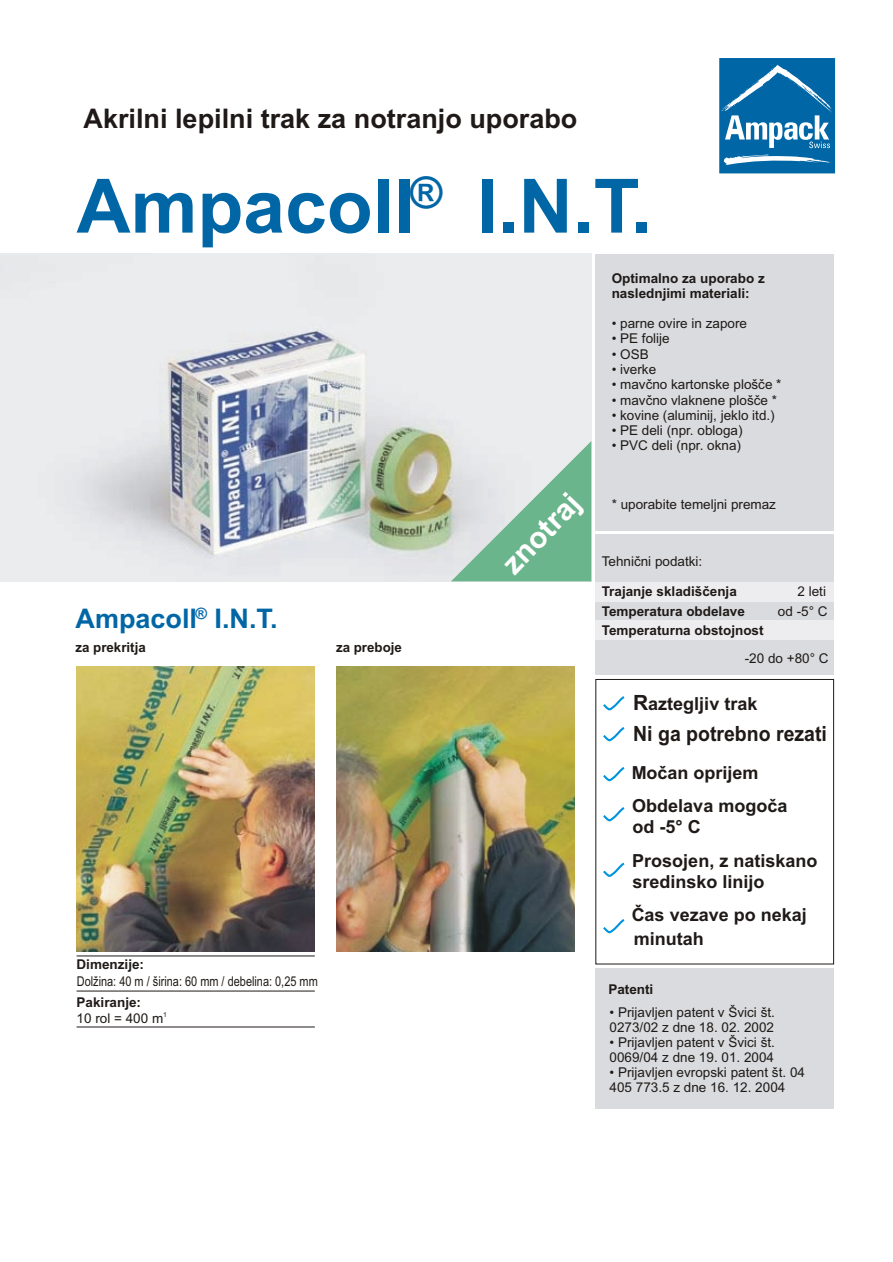
<style>
.page{position:relative;width:893px;height:1262px;background:#fff}
.page>*{position:absolute;margin:0;border:0;box-sizing:border-box;transform-origin:0 0}
.t1{font:700 75px "Arial";color:#0066a6}
.t2{font:700 43.65px "Arial";color:#0066a6}
.t3{font:700 30px "Arial";color:#fff}
.t4{font:700 27px "Arial";color:#1f1a17}
.t5{font:700 27px "Arial";color:#0066a6}
.t6{font:700 21px "Arial";color:#1f1a17;scale:.93 1}
.t7{font:700 18px/33px "Arial";color:#1f1a17}
.t8{font:13.5px/15.1px "Arial";color:#1f1a17}
.t9{font:700 13.5px/15.1px "Arial";color:#1f1a17}
.t10{font:13.5px "Arial";color:#1f1a17;scale:.81 1}
.t11{font:6.75px "Arial";color:#1f1a17}
.s1{font-size:21px}
</style>
<div class="page">
<div style="left:595px;top:254px;width:238px;height:276px;background:#d9dbde"></div>
<div style="left:595px;top:534px;width:238px;height:141px;background:#d9dbde"></div>
<div style="left:595px;top:968px;width:238px;height:140px;background:#d9dbde"></div>
<div style="left:595px;top:583px;width:238px;height:19px;background:#ededf0"></div>
<div style="left:595px;top:621px;width:238px;height:19px;background:#ededf0"></div>
<img style="left:0;top:254px;width:591px;height:327px">
<div style="left:719px;top:58px;width:116px;height:115px;background:#0066a6"></div>
<svg style="left:723px;top:154px;width:109px;height:11px"></svg>
<svg style="left:721px;top:65px;width:111px;height:83px"></svg>
<img style="left:77px;top:666px;width:238px;height:285px">
<img style="left:336px;top:666px;width:238px;height:285px">
<hr style="left:77px;top:990px;width:238px;height:1px;background:#1f1a17">
<hr style="left:77px;top:955px;width:238px;height:1px;background:#1f1a17">
<hr style="left:77px;top:1026px;width:238px;height:1px;background:#1f1a17">
<svg style="left:451px;top:441px;width:140px;height:140px;background:#a9cdba"></svg>
<svg style="left:603px;top:807px;width:22px;height:14px"></svg>
<svg style="left:603px;top:727px;width:22px;height:14px"></svg>
<svg style="left:603px;top:767px;width:22px;height:14px"></svg>
<svg style="left:603px;top:862px;width:22px;height:15px"></svg>
<svg style="left:603px;top:696px;width:22px;height:14px"></svg>
<svg style="left:603px;top:919px;width:22px;height:14px"></svg>
<h3 class="t4" style="left:84px;top:109px;width:495px">Akrilni lepilni trak za notranjo uporabo</h3>
<h2 class="t2" style="left:410px;top:176px;width:34px">®</h2>
<h1 class="t1" style="left:77px;top:178px;width:577px">Ampacoll I.N.T.</h1>
<h3 class="t5" style="left:75px;top:609px;width:203px">Ampacoll <sup>®</sup> I.N.T.</h3>
<p class="t9" style="left:75px;top:641px;width:72px">za prekritja</p>
<p class="t9" style="left:336px;top:641px;width:67px">za preboje</p>
<p class="t9" style="left:77px;top:958px;width:69px">Dimenzije:</p>
<p class="t10" style="left:77px;top:976px;width:299px">Dolžina: 40 m / širina: 60 mm / debelina: 0,25 mm</p>
<p class="t9" style="left:77px;top:995px;width:66px">Pakiranje:</p>
<p class="t11" style="left:163px;top:1011px;width:5px">1</p>
<p class="t8" style="left:77px;top:1012px;width:88px">10 rol = 400 m</p>
<h3 class="t3" style="left:499px;top:560px;width:100px;rotate:-46deg">znotraj</h3>
<p class="t9" style="left:611px;top:272px;width:155px">Optimalno za uporabo z naslednjimi materiali:</p>
<p class="t8" style="left:611px;top:317px;width:137px">• parne ovire in zapore</p>
<p class="t8" style="left:611px;top:332px;width:59px">• PE folije</p>
<p class="t8" style="left:611px;top:348px;width:38px">• OSB</p>
<p class="t8" style="left:611px;top:363px;width:46px">• iverke</p>
<p class="t8" style="left:611px;top:378px;width:171px">• mavèno kartonske plošèe *</p>
<p class="t8" style="left:611px;top:393px;width:167px">• mavèno vlaknene plošèe *</p>
<p class="t8" style="left:611px;top:408px;width:165px">• kovine (aluminij, jeklo itd.)</p>
<p class="t8" style="left:611px;top:423px;width:132px">• PE deli (npr. obloga)</p>
<p class="t8" style="left:611px;top:439px;width:131px">• PVC deli (npr. okna)</p>
<p class="t8" style="left:611px;top:498px;width:166px">* uporabite temeljni premaz</p>
<p class="t8" style="left:601px;top:555px;width:102px">Tehnièni podatki:</p>
<p class="t9" style="left:601px;top:585px;width:137px">Trajanje skladišèenja</p>
<p class="t8" style="left:797px;top:585px;width:30px">2 leti</p>
<p class="t9" style="left:601px;top:605px;width:145px">Temperatura obdelave</p>
<p class="t8" style="left:778px;top:605px;width:51px">od -5° C</p>
<p class="t9" style="left:601px;top:624px;width:163px">Temperaturna obstojnost</p>
<p class="t8" style="left:744px;top:652px;width:85px">-20 do +80° C</p>
<h3 class="t7" style="left:633px;top:688px;width:126px"><span class="s1">R</span>aztegljiv trak</h3>
<h3 class="t6" style="left:633px;top:725px;width:210px">Ni ga potrebno rezati</h3>
<h3 class="t7" style="left:631px;top:758px;width:157px">Moèan oprijem<br>Obdelava mogoèa</h3>
<h3 class="t7" style="left:632px;top:811px;width:187px;line-height:33.6px">od -5° C<br>Prosojen, z natiskano</h3>
<h3 class="t7" style="left:632px;top:866px;width:134px">sredinsko linijo</h3>
<h3 class="t7" style="left:631px;top:904px;width:176px;line-height:24px">Èas vezave po nekaj minutah</h3>
<p class="t9" style="left:608px;top:983px;width:47px">Patenti</p>
<p class="t8" style="left:609px;top:1005px;width:167px">• Prijavljen patent v Švici št.<br>0273/02 z dne 18. 02. 2002</p>
<p class="t8" style="left:609px;top:1035px;width:167px">• Prijavljen patent v Švici št.<br>0069/04 z dne 19. 01. 2004</p>
<p class="t8" style="left:609px;top:1066px;width:197px">• Prijavljen evropski patent št. 04<br>405 773.5 z dne 16. 12. 2004</p>
</div>
